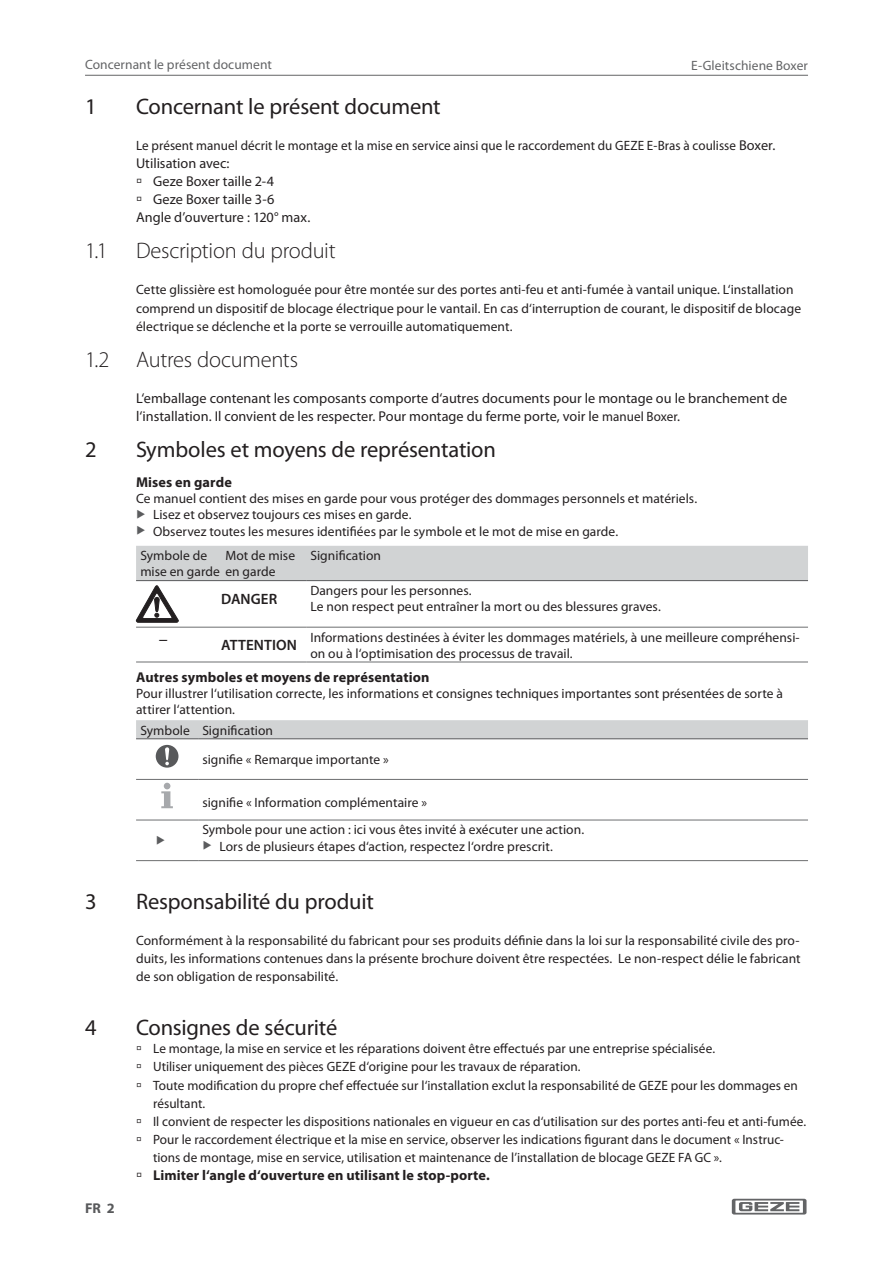
<style>
.page{position:relative;width:893px;height:1263px;background:#fff}
.page>*{position:absolute;margin:0;border:0;box-sizing:border-box;transform-origin:0 0}
.t1{font:22.5px "Myriad Pro";letter-spacing:-.01em;color:#231f20}
.t2{font:300 22.5px "Myriad Pro";letter-spacing:-.015em;color:#231f20}
.t3{font:18px "Myriad Pro";color:#231f20}
.t4{font:600 15px "Myriad Pro";letter-spacing:.005em;color:#231f20}
.t5{font:14.25px/18px "Myriad Pro";color:#231f20}
.t6{font:700 14.25px "Myriad Pro";letter-spacing:.005em;color:#231f20}
.t7{font:700 14.25px "Myriad Pro";color:#58595b}
.t8{font:13.5px/18px "Myriad Pro";color:#231f20}
.t9{font:13.5px "Myriad Pro";letter-spacing:.005em;color:#636466}
.s1{font-size:14.25px}
.s2{font-size:13.5px}
</style>
<div class="page">
<hr style="left:85px;top:75px;width:723px;height:1px;background:#636466">
<svg style="left:732px;top:1199px;width:74px;height:16px"></svg>
<hr style="left:136px;top:627px;width:170px;height:1px;background:#6d6e70">
<hr style="left:306px;top:627px;width:502px;height:1px;background:#6d6e70">
<hr style="left:136px;top:662px;width:170px;height:1px;background:#6d6e70">
<hr style="left:306px;top:662px;width:502px;height:1px;background:#6d6e70">
<svg style="left:136px;top:546px;width:672px;height:77px"></svg>
<div style="left:136px;top:720px;width:672px;height:19px;background:#d1d3d4"></div>
<hr style="left:136px;top:739px;width:62px;height:1px;background:#58595b">
<hr style="left:198px;top:739px;width:610px;height:1px;background:#58595b">
<hr style="left:136px;top:779px;width:62px;height:1px;background:#6d6e70">
<hr style="left:198px;top:779px;width:610px;height:1px;background:#6d6e70">
<hr style="left:136px;top:820px;width:62px;height:1px;background:#6d6e70">
<hr style="left:198px;top:820px;width:610px;height:1px;background:#6d6e70">
<hr style="left:136px;top:860px;width:62px;height:1px;background:#6d6e70">
<hr style="left:198px;top:860px;width:610px;height:1px;background:#6d6e70">
<div style="left:156px;top:745px;width:22px;height:23px;background:#58595b;border-radius:50%"></div>
<svg style="left:165px;top:747px;width:4px;height:18px"></svg>
<svg style="left:161px;top:783px;width:12px;height:25px"></svg>
<p class="t9" style="left:85px;top:59px;width:188px">Concernant le présent document</p>
<h1 class="t1" style="left:85px;top:98px;width:13px">1</h1>
<h1 class="t1" style="left:136px;top:98px;width:306px">Concernant le présent document</h1>
<p class="t8" style="left:136px;top:137px;width:641px">Le présent manuel décrit le montage et la mise en service ainsi que le raccordement du GEZE E-Bras à coulisse <span class="s1">Boxer.</span></p>
<p class="t5" style="left:136px;top:155px;width:95px">Utilisation avec:</p>
<p class="t5" style="left:153px;top:173px;width:123px">Geze Boxer taille 2-4</p>
<p class="t5" style="left:153px;top:191px;width:123px">Geze Boxer taille 3-6</p>
<p class="t5" style="left:136px;top:209px;width:176px">Angle d’ouverture : 120° max.</p>
<h1 class="t2" style="left:85px;top:242px;width:24px">1.1</h1>
<h1 class="t2" style="left:136px;top:242px;width:201px">Description du produit</h1>
<p class="t8" style="left:136px;top:282px;width:666px">Cette glissière est homologuée pour être montée sur des portes anti-feu et anti-fumée à vantail unique. L‘installation comprend un dispositif de blocage électrique pour le vantail. En cas d‘interruption de courant, le dispositif de blocage électrique se déclenche et la porte se verrouille automatiquement.</p>
<h1 class="t2" style="left:85px;top:351px;width:215px">1.2 Autres documents</h1>
<p class="t5" style="left:136px;top:390px;width:653px">L‘emballage contenant les composants comporte d‘autres documents pour le montage ou le branchement de l‘installation. Il convient de les respecter. Pour montage du ferme porte, voir le <span class="s2">manuel Boxer</span>.</p>
<h1 class="t1" style="left:85px;top:441px;width:13px">2</h1>
<h1 class="t1" style="left:136px;top:441px;width:361px">Symboles et moyens de représentation</h1>
<p class="t6" style="left:136px;top:477px;width:97px">Mises en garde</p>
<p class="t8" style="left:153px;top:491px;width:546px;line-height:16.2px;text-indent:-17px">Ce manuel contient des mises en garde pour vous protéger des dommages personnels et matériels.<br>Lisez et observez toujours ces mises en garde.<br>Observez toutes les mesures identifiées par le symbole et le mot de mise en garde.</p>
<p class="t8" style="left:140px;top:548px;width:137px;line-height:16.2px">Symbole de<br>mise en garde en garde</p>
<p class="t9" style="left:691px;top:60px;width:118px">E-Gleitschiene Boxer</p>
<p class="t8" style="left:225px;top:548px;width:71px">Mot de mise</p>
<p class="t8" style="left:310px;top:548px;width:72px">Signification</p>
<p class="t4" style="left:221px;top:593px;width:58px">DANGER</p>
<p class="t8" style="left:310px;top:583px;width:352px;line-height:16.2px">Dangers pour les personnes.<br>Le non respect peut entraîner la mort ou des blessures graves.</p>
<h2 class="t3" style="left:159px;top:632px;width:10px">–</h2>
<p class="t4" style="left:221px;top:639px;width:77px">ATTENTION</p>
<p class="t8" style="left:310px;top:630px;width:491px;line-height:16.2px">Informations destinées à éviter les dommages matériels, à une meilleure compréhensi&shy;on ou à l‘optimisation des processus de travail.</p>
<p class="t6" style="left:136px;top:672px;width:295px">Autres symboles et moyens de représentation</p>
<p class="t8" style="left:136px;top:686px;width:648px;line-height:16.2px">Pour illustrer l‘utilisation correcte, les informations et consignes techniques importantes sont présentées de sorte à attirer l‘attention.</p>
<p class="t8" style="left:202px;top:716px;width:188px;line-height:29.2px;text-indent:-62px">Symbole Signification<br>signifie « Remarque importante »</p>
<p class="t8" style="left:202px;top:789px;width:383px;line-height:27.8px">signifie « Information complémentaire »<br>Symbole pour une action : ici vous êtes invité à exécuter une action.</p>
<p class="t8" style="left:219px;top:838px;width:335px">Lors de plusieurs étapes d‘action, respectez l‘ordre prescrit.</p>
<h1 class="t1" style="left:85px;top:893px;width:13px">3</h1>
<h1 class="t1" style="left:136px;top:893px;width:239px">Responsabilité du produit</h1>
<p class="t8" style="left:136px;top:932px;width:666px;text-align:justify">Conformément à la responsabilité du fabricant pour ses produits définie dans la loi sur la responsabilité civile des pro&shy;duits, les informations contenues dans la présente brochure doivent être respectées. Le non-respect délie le fabricant de son obligation de responsabilité.</p>
<h1 class="t1" style="left:85px;top:1019px;width:13px">4</h1>
<h1 class="t1" style="left:136px;top:1019px;width:203px">Consignes de sécurité</h1>
<p class="t8" style="left:153px;top:1041px;width:655px">Le montage, la mise en service et les réparations doivent être effectués par une entreprise spécialisée.<br>Utiliser uniquement des pièces GEZE d‘origine pour les travaux de réparation.<br>Toute modification du propre chef effectuée sur l‘installation exclut la responsabilité de GEZE pour les dommages en résultant.<br>Il convient de respecter les dispositions nationales en vigueur en cas d‘utilisation sur des portes anti-feu et anti-fumée.<br>Pour le raccordement électrique et la mise en service, observer les indications figurant dans le document « Instruc&shy;tions de montage, mise en service, utilisation et maintenance de l’installation de blocage GEZE FA GC ».</p>
<p class="t6" style="left:153px;top:1170px;width:338px">Limiter l‘angle d‘ouverture en utilisant le stop-porte.</p>
<p class="t7" style="left:85px;top:1203px;width:31px">FR 2</p>
</div>
